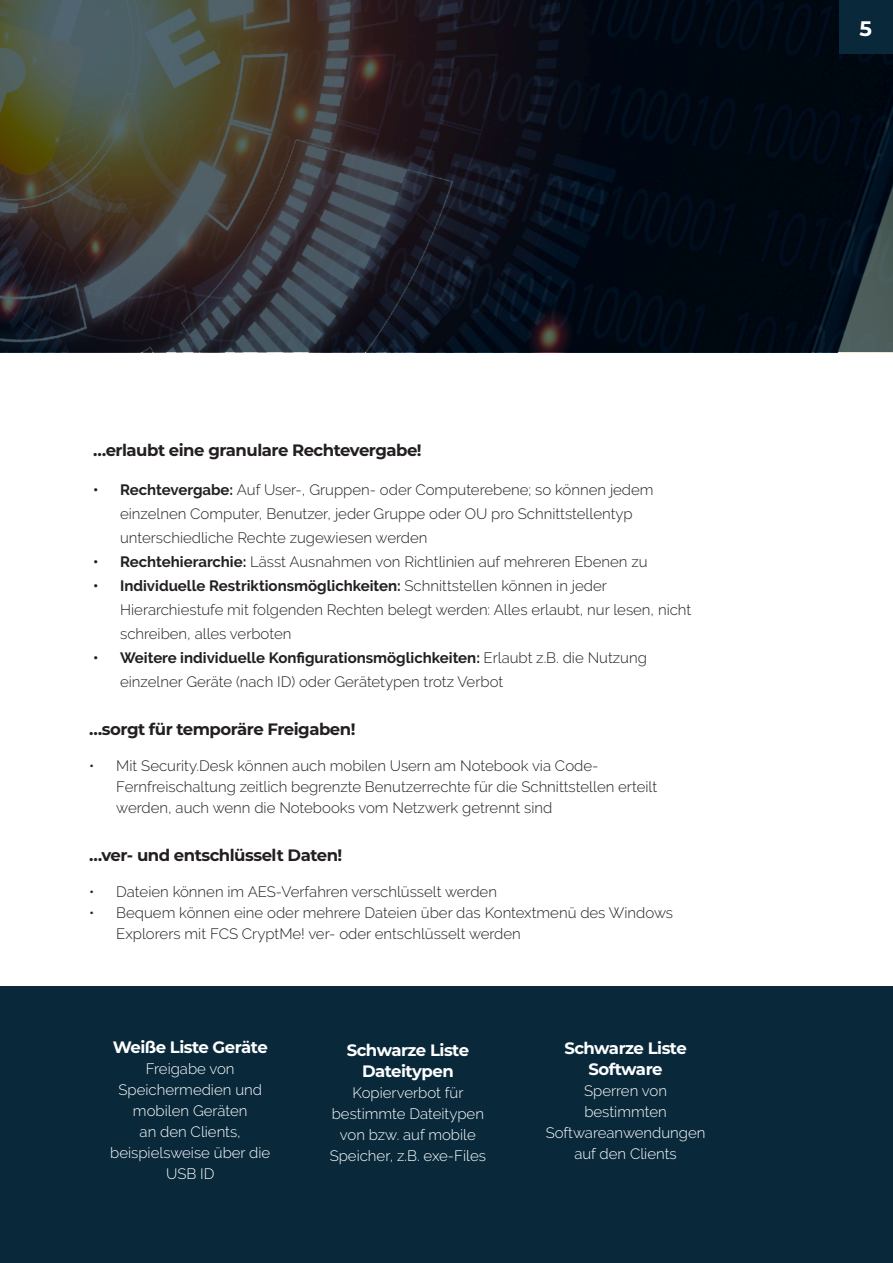
<style>
.page{position:relative;width:893px;height:1263px;background:#fff}
.page>*{position:absolute;margin:0;border:0;box-sizing:border-box;transform-origin:0 0}
.t1{font:700 21px "Montserrat";color:#fff}
.Überschrift_3{font:700 16.5px "Montserrat";letter-spacing:-.03em;color:#231f20}
.Überschrift_3-2{font:700 16.5px/21px "Montserrat";letter-spacing:-.03em;color:#fff;text-align:center}
.t2{font:300 15px/24px "Raleway";color:#231f20}
.Fließtext_schwarz{font:300 15px/21px "Raleway";color:#fff;text-align:center}
.s1{font-weight:700}
</style>
<div class="page">
<svg style="left:0;top:0;width:893px;height:352px;background:#202427"></svg>
<div style="left:0;top:986px;width:893px;height:277px;background:#09293b"></div>
<div style="left:839px;top:0;width:54px;height:54px;background:#09293b"></div>
<h1 class="t1" style="left:860px;top:14px;width:14px">5</h1>
<p class="Überschrift_3" style="left:93px;top:438px;width:330px">…erlaubt eine granulare Rechtevergabe!</p>
<p class="t2" style="left:120px;top:478px;width:535px;text-indent:-27px"><span class="s1">• Rechtevergabe:</span> Auf User-, Gruppen- oder Computerebene; so können jedem einzelnen Computer, Benutzer, jeder Gruppe oder OU pro Schnittstellentyp unterschiedliche Rechte zugewiesen werden</p>
<p class="t2" style="left:93px;top:550px;width:556px"><span class="s1">• Rechtehierarchie:</span> Lässt Ausnahmen von Richtlinien auf mehreren Ebenen zu</p>
<p class="t2" style="left:120px;top:574px;width:573px;text-indent:-27px"><span class="s1">• Individuelle Restriktionsmöglichkeiten:</span> Schnittstellen können in jeder<br>Hierarchiestufe mit folgenden Rechten belegt werden: Alles erlaubt, nur lesen, nicht schreiben, alles verboten</p>
<p class="t2" style="left:120px;top:646px;width:528px;text-indent:-27px"><span class="s1">• Weitere individuelle Konfigurationsmöglichkeiten:</span> Erlaubt z.B. die Nutzung einzelner Geräte (nach ID) oder Gerätetypen trotz Verbot</p>
<p class="Überschrift_3" style="left:89px;top:717px;width:268px">…sorgt für temporäre Freigaben!</p>
<p class="t2" style="left:116px;top:755px;width:542px;line-height:21px;text-indent:-27px">• Mit Security.Desk können auch mobilen Usern am Notebook via Code-<br>Fernfreischaltung zeitlich begrenzte Benutzerrechte für die Schnittstellen erteilt werden, auch wenn die Notebooks vom Netzwerk getrennt sind</p>
<p class="Überschrift_3" style="left:89px;top:843px;width:255px">…ver- und entschlüsselt Daten!</p>
<p class="t2" style="left:89px;top:880px;width:409px">• Dateien können im AES-Verfahren verschlüsselt werden</p>
<p class="t2" style="left:116px;top:902px;width:558px;line-height:21px;text-indent:-27px">• Bequem können eine oder mehrere Dateien über das Kontextmenü des Windows<br>Explorers mit FCS CryptMe! ver- oder entschlüsselt werden</p>
<p class="Überschrift_3-2" style="left:113px;top:1036px;width:157px">Weiße Liste Geräte</p>
<p class="Fließtext_schwarz" style="left:110px;top:1058px;width:162px">Freigabe von<br>Speichermedien und mobilen Geräten<br>an den Clients, beispielsweise über die<br>USB ID</p>
<p class="Überschrift_3-2" style="left:347px;top:1038px;width:124px">Schwarze Liste<br>Dateitypen</p>
<p class="Fließtext_schwarz" style="left:330px;top:1082px;width:158px">Kopierverbot für bestimmte Dateitypen von bzw. auf mobile<br>Speicher, z.B. exe-Files</p>
<p class="Überschrift_3-2" style="left:564px;top:1037px;width:124px">Schwarze Liste<br>Software</p>
<p class="Fließtext_schwarz" style="left:546px;top:1080px;width:161px">Sperren von bestimmten<br>Softwareanwendungen auf den Clients</p>
</div>
